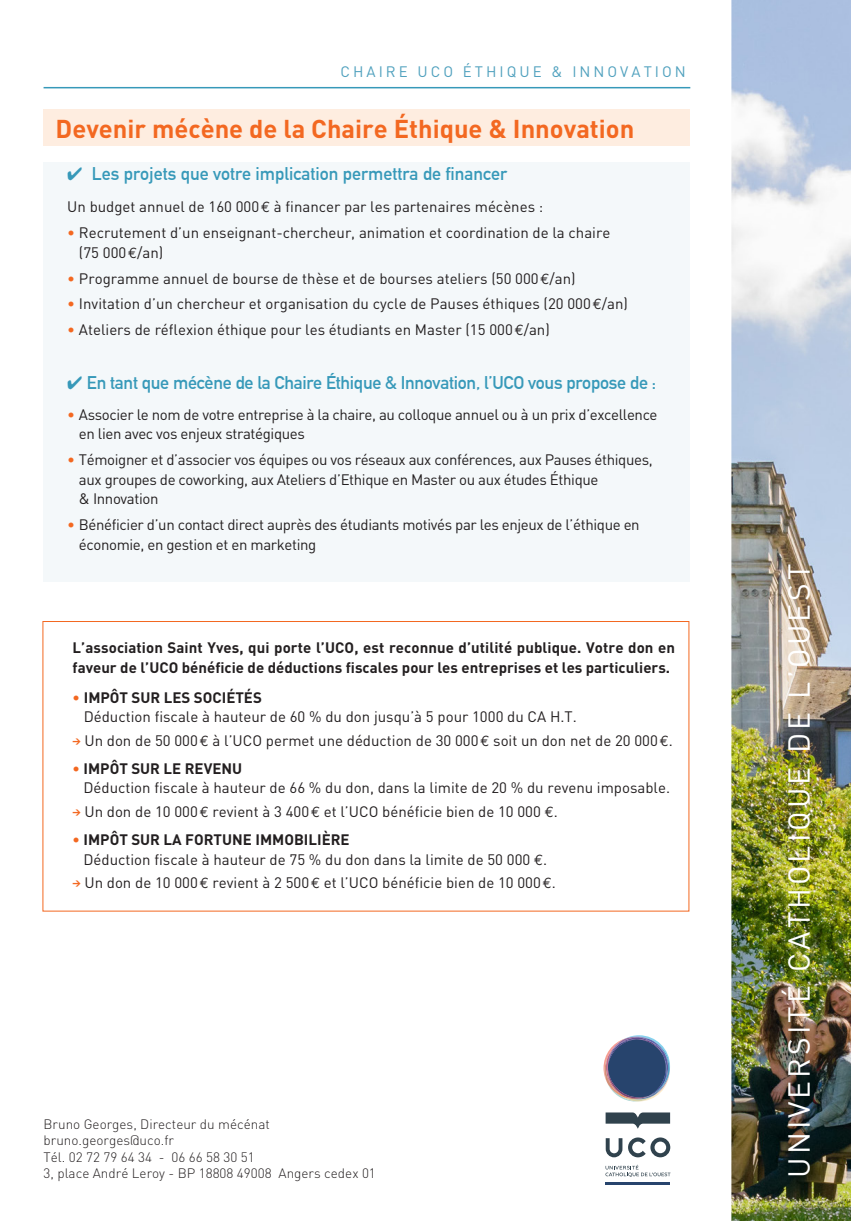
<style>
.page{position:relative;width:851px;height:1221px;background:#fff}
.page>*{position:absolute;margin:0;border:0;box-sizing:border-box;transform-origin:0 0}
.t1{font:30px "DIN";letter-spacing:.1em;color:#fff}
.t2{font:700 25.5px "DIN";color:#f36821}
.t3{font:700 18px "DIN Alternate";letter-spacing:-.015em;color:#3799b9}
.t4{font:15px/19.5px "DIN";color:#231f20}
.t5{font:15px/19.5px "DIN";letter-spacing:-.025em;color:#231f20}
.t6{font:700 15px/19.5px "DIN";color:#231f20}
.t7{font:15px "DIN";letter-spacing:.2em;color:#50a1be}
.t8{font:300 13.5px/16.5px "DIN";color:#231f20}
.s1{font-family:"Euro Mono"}
.s2{color:#f36821}
.s3{font-weight:700;color:#f36821}
.s4{font-weight:700}
.s5{font-weight:900;font-size:8.25px;color:#f36821}
</style>
<div class="page">
<div style="left:44px;top:162px;width:646px;height:420px;background:#f4f8fa"></div>
<hr style="left:44px;top:87px;width:646px;height:1px;background:#3799b9">
<div style="left:44px;top:110px;width:646px;height:36px;background:#feede0"></div>
<img style="left:731px;top:0;width:119px;height:1220px">
<svg style="left:605px;top:1164px;width:65px;height:12px"></svg>
<hr style="left:605px;top:1182px;width:65px;height:2px;background:#27446d">
<svg style="left:605px;top:1138px;width:17px;height:19px"></svg>
<svg style="left:628px;top:1137px;width:42px;height:20px"></svg>
<svg style="left:605px;top:1112px;width:65px;height:16px"></svg>
<svg style="left:603px;top:1035px;width:67px;height:66px"></svg>
<p class="t7" style="left:340px;top:62px;width:347px">CHAIRE UCO ÉTHIQUE &amp; INNOVATION</p>
<h2 class="t2" style="left:56px;top:112px;width:580px">Devenir mécène de la Chaire Éthique &amp; Innovation</h2>
<p class="t3" style="left:67px;top:160px;width:441px">✔ Les projets que votre implication permettra de financer</p>
<p class="t4" style="left:67px;top:197px;width:477px">Un budget annuel de 160 000<span class="s1">€</span> à financer par les partenaires mécènes :</p>
<p class="t4" style="left:79px;top:223px;width:533px;text-indent:-12px"><span class="s2">•</span> Recrutement d’un enseignant-chercheur, animation et coordination de la chaire (75 000<span class="s1">€</span>/an)</p>
<p class="t4" style="left:67px;top:268px;width:510px"><span class="s2">•</span> Programme annuel de bourse de thèse et de bourses ateliers (50 000<span class="s1">€</span>/an)</p>
<p class="t4" style="left:67px;top:294px;width:562px"><span class="s2">•</span> Invitation d’un chercheur et organisation du cycle de Pauses éthiques (20 000<span class="s1">€</span>/an)</p>
<p class="t4" style="left:67px;top:320px;width:484px"><span class="s2">•</span> Ateliers de réflexion éthique pour les étudiants en Master (15 000<span class="s1">€</span>/an)</p>
<p class="t3" style="left:67px;top:369px;width:590px">✔ En tant que mécène de la Chaire Éthique &amp; Innovation, l’UCO vous propose de :</p>
<p class="t5" style="left:79px;top:404px;width:580px;text-indent:-12px"><span class="s2">•</span> Associer le nom de votre entreprise à la chaire, au colloque annuel ou à un prix d’excellence en lien avec vos enjeux stratégiques</p>
<p class="t5" style="left:79px;top:450px;width:575px;text-indent:-12px"><span class="s2">•</span> Témoigner et d’associer vos équipes ou vos réseaux aux conférences, aux Pauses éthiques, aux groupes de coworking, aux Ateliers d’Ethique en Master ou aux études Éthique<br>&amp; Innovation</p>
<p class="t5" style="left:79px;top:514px;width:562px;text-indent:-12px"><span class="s2">•</span> Bénéficier d’un contact direct auprès des étudiants motivés par les enjeux de l’éthique en économie, en gestion et en marketing</p>
<p class="t6" style="left:73px;top:637px;width:603px">L’association Saint Yves, qui porte l’UCO, est reconnue d’utilité publique. Votre don en faveur de l’UCO bénéficie de déductions fiscales pour les entreprises et les particuliers.</p>
<p class="t4" style="left:84px;top:687px;width:494px;text-indent:-11px"><span class="s3">•</span> <span class="s4">IMPÔT SUR LES SOCIÉTÉS<br></span>Déduction fiscale à hauteur de 60 % du don jusqu’à 5 pour 1000 du CA H.T.</p>
<p class="t4" style="left:73px;top:730px;width:601px"><span class="s5">&gt;</span> Un don de 50 000<span class="s1">€</span> à l’UCO permet une déduction de 30 000<span class="s1">€</span> soit un don net de 20 000<span class="s1">€</span>.</p>
<p class="t4" style="left:83px;top:758px;width:588px;text-indent:-11px"><span class="s3">•</span> <span class="s4">IMPÔT SUR LE REVENU<br></span>Déduction fiscale à hauteur de 66 % du don, dans la limite de 20 % du revenu imposable.</p>
<p class="t4" style="left:73px;top:801px;width:486px"><span class="s5">&gt;</span> Un don de 10 000<span class="s1">€</span> revient à 3 400<span class="s1">€</span> et l’UCO bénéficie bien de 10 000 <span class="s1">€</span>.</p>
<p class="t4" style="left:83px;top:829px;width:465px;text-indent:-11px"><span class="s3">•</span> <span class="s4">IMPÔT SUR LA FORTUNE IMMOBILIÈRE<br></span>Déduction fiscale à hauteur de 75 % du don dans la limite de 50 000 <span class="s1">€</span>.</p>
<p class="t4" style="left:73px;top:872px;width:484px"><span class="s5">&gt;</span> Un don de 10 000<span class="s1">€</span> revient à 2 500<span class="s1">€</span> et l’UCO bénéficie bien de 10 000<span class="s1">€</span>.</p>
<p class="t8" style="left:44px;top:1115px;width:334px">Bruno Georges, Directeur du mécénat bruno.georges@uco.fr<br>Tél. 02 72 79 64 34 - 06 66 58 30 51<br>3, place André Leroy - BP 18808 49008 Angers cedex 01</p>
<h1 class="t1" style="left:780px;top:1177px;width:616px;rotate:-90deg">UNIVERSITÉ CATHOLIQUE DE L’OUEST</h1>
</div>
